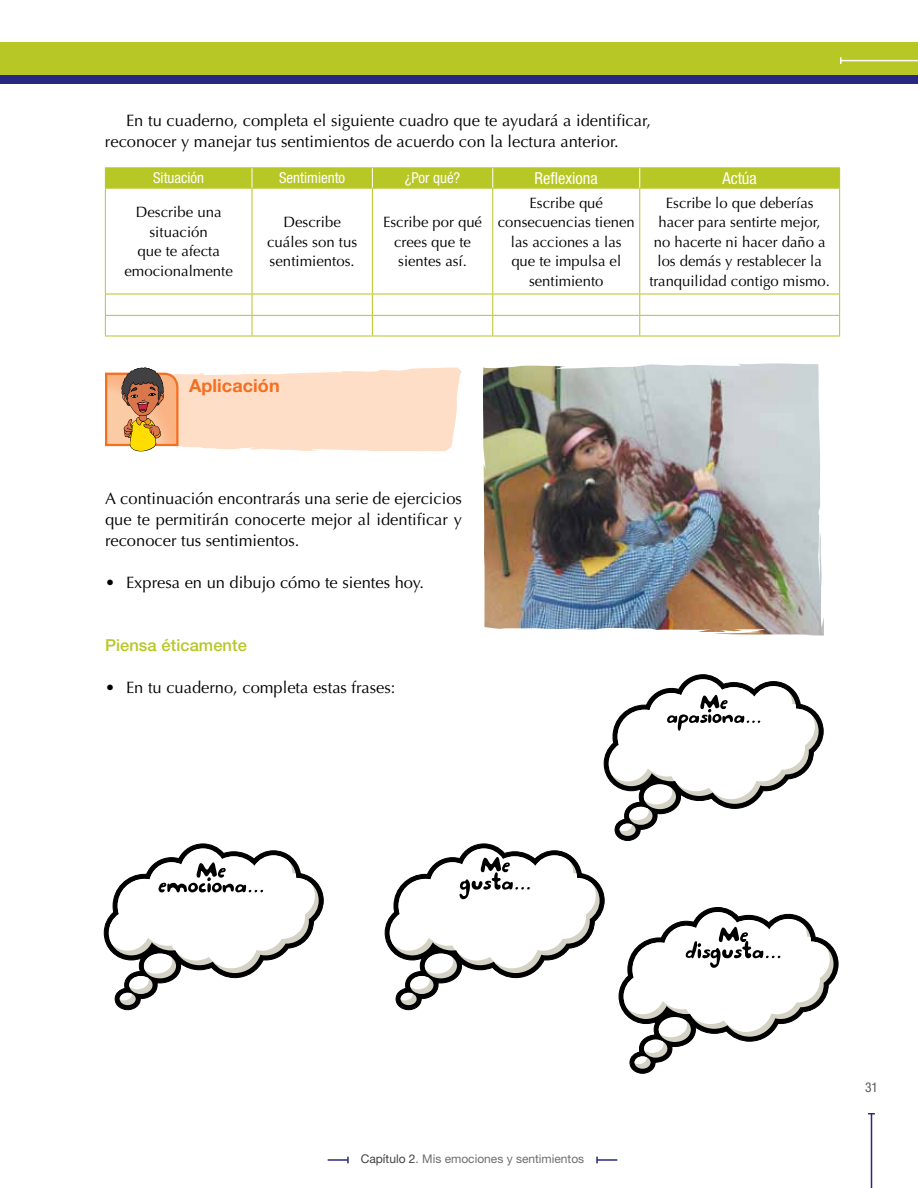
<style>
.page{position:relative;width:918px;height:1188px;background:#fff}
.page>*{position:absolute;margin:0;border:0;box-sizing:border-box;transform-origin:0 0}
.t1{font:700 18px "Helvetica Neue LT Std";letter-spacing:.005em;color:#f36f21}
.t2{font:16.5px/21px "Optima LT Std";color:#000}
.t3{font:500 16.5px "Helvetica Neue LT Std";letter-spacing:.005em;color:#b7c726}
.t4{font:condensed 16.5px "Helvetica Neue LT Std";color:#fff}
.t5{font:15px/19.5px "Optima LT Std";color:#000;text-align:center}
.t6{font:condensed 15px "Helvetica Neue LT Std";color:#fff}
.t7{font:condensed 13.5px "Helvetica Neue LT Std";color:#58595b}
.t8{font:12px "Helvetica Neue LT Std";color:#6d6e71}
.s1{color:#414042}
</style>
<div class="page">
<hr style="left:871px;top:1114px;width:1px;height:74px;background:#282781">
<svg style="left:385px;top:675px;width:453px;height:399px"></svg>
<svg style="left:104px;top:844px;width:219px;height:166px"></svg>
<div style="left:0;top:72px;width:918px;height:12px;background:#282781"></div>
<div style="left:0;top:42px;width:918px;height:33px;background:#b7c726"></div>
<img style="left:483px;top:363px;width:341px;height:272px">
<hr style="left:841px;top:60px;width:77px;height:1px;background:#fff">
<svg style="left:840px;top:57px;width:2px;height:7px"></svg>
<hr style="left:105px;top:167px;width:147px;height:1px;background:#b7c726">
<hr style="left:252px;top:167px;width:120px;height:1px;background:#b7c726">
<hr style="left:372px;top:167px;width:121px;height:1px;background:#b7c726">
<hr style="left:493px;top:167px;width:147px;height:1px;background:#b7c726">
<hr style="left:640px;top:167px;width:200px;height:1px;background:#b7c726">
<hr style="left:105px;top:188px;width:147px;height:1px;background:#b7c726">
<hr style="left:105px;top:189px;width:1px;height:105px;background:#b7c726">
<hr style="left:252px;top:188px;width:120px;height:1px;background:#b7c726">
<hr style="left:252px;top:189px;width:1px;height:105px;background:#b7c726">
<hr style="left:372px;top:188px;width:121px;height:1px;background:#b7c726">
<hr style="left:372px;top:189px;width:1px;height:105px;background:#b7c726">
<hr style="left:493px;top:188px;width:147px;height:1px;background:#b7c726">
<hr style="left:492px;top:189px;width:1px;height:105px;background:#b7c726">
<hr style="left:640px;top:188px;width:200px;height:1px;background:#b7c726">
<hr style="left:639px;top:189px;width:1px;height:105px;background:#b7c726">
<hr style="left:839px;top:189px;width:1px;height:105px;background:#b7c726">
<hr style="left:105px;top:294px;width:147px;height:1px;background:#b7c726">
<hr style="left:252px;top:294px;width:120px;height:1px;background:#b7c726">
<hr style="left:372px;top:294px;width:121px;height:1px;background:#b7c726">
<hr style="left:493px;top:294px;width:147px;height:1px;background:#b7c726">
<hr style="left:640px;top:294px;width:200px;height:1px;background:#b7c726">
<hr style="left:105px;top:315px;width:147px;height:1px;background:#b7c726">
<svg style="left:105px;top:294px;width:1px;height:42px"></svg>
<hr style="left:252px;top:315px;width:120px;height:1px;background:#b7c726">
<svg style="left:252px;top:294px;width:1px;height:42px"></svg>
<hr style="left:372px;top:315px;width:121px;height:1px;background:#b7c726">
<svg style="left:372px;top:294px;width:1px;height:42px"></svg>
<hr style="left:493px;top:315px;width:147px;height:1px;background:#b7c726">
<svg style="left:492px;top:294px;width:1px;height:42px"></svg>
<hr style="left:640px;top:315px;width:200px;height:1px;background:#b7c726">
<svg style="left:639px;top:294px;width:1px;height:42px"></svg>
<svg style="left:839px;top:294px;width:1px;height:42px"></svg>
<hr style="left:105px;top:336px;width:147px;height:1px;background:#b7c726">
<hr style="left:252px;top:336px;width:120px;height:1px;background:#b7c726">
<hr style="left:372px;top:336px;width:121px;height:1px;background:#b7c726">
<hr style="left:493px;top:336px;width:147px;height:1px;background:#b7c726">
<hr style="left:640px;top:336px;width:200px;height:1px;background:#b7c726">
<div style="left:105px;top:168px;width:735px;height:20px;background:#b7c726"></div>
<svg style="left:105px;top:367px;width:357px;height:85px;background:#f6d3b7"></svg>
<hr style="left:328px;top:1159px;width:20px;height:2px;background:#282781">
<svg style="left:347px;top:1157px;width:2px;height:6px"></svg>
<hr style="left:597px;top:1159px;width:20px;height:2px;background:#282781">
<svg style="left:596px;top:1157px;width:2px;height:6px"></svg>
<p class="t2" style="left:105px;top:110px;width:548px;text-indent:21px">En tu cuaderno, completa el siguiente cuadro que te ayudará a identificar, reconocer y manejar tus sentimientos de acuerdo con la lectura anterior.</p>
<p class="t6" style="left:153px;top:169px;width:53px">Situación</p>
<p class="t6" style="left:279px;top:169px;width:68px">Sentimiento</p>
<p class="t6" style="left:405px;top:169px;width:57px">¿Por qué?</p>
<p class="t4" style="left:535px;top:169px;width:65px">Reflexiona</p>
<p class="t4" style="left:722px;top:169px;width:36px">Actúa</p>
<p class="t5" style="left:124px;top:203px;width:110px">Describe una situación<br>que te afecta emocionalmente</p>
<p class="t5" style="left:267px;top:212px;width:92px">Describe cuáles son tus sentimientos.</p>
<p class="t5" style="left:383px;top:212px;width:101px">Escribe por qué crees que te sientes así.</p>
<p class="t5" style="left:498px;top:193px;width:139px">Escribe qué consecuencias tienen las acciones a las que te impulsa el sentimiento</p>
<p class="t5" style="left:649px;top:193px;width:182px">Escribe lo que deberías hacer para sentirte mejor, no hacerte ni hacer daño a los demás y restablecer la tranquilidad contigo mismo.</p>
<p class="t1" style="left:189px;top:374px;width:92px">Aplicación</p>
<p class="t2" style="left:105px;top:488px;width:359px;text-align:justify">A continuación encontrarás una serie de ejercicios que te permitirán conocerte mejor al identificar y reconocer tus sentimientos.</p>
<p class="t2" style="left:105px;top:572px;width:321px">• Expresa en un dibujo cómo te sientes hoy.</p>
<p class="t3" style="left:105px;top:635px;width:143px">Piensa éticamente</p>
<p class="t2" style="left:105px;top:677px;width:292px">• En tu cuaderno, completa estas frases:</p>
<p class="t8" style="left:361px;top:1152px;width:225px"><span class="s1">Capítulo 2</span>. Mis emociones y sentimientos</p>
<p class="t7" style="left:865px;top:1079px;width:14px">31</p>
</div>
